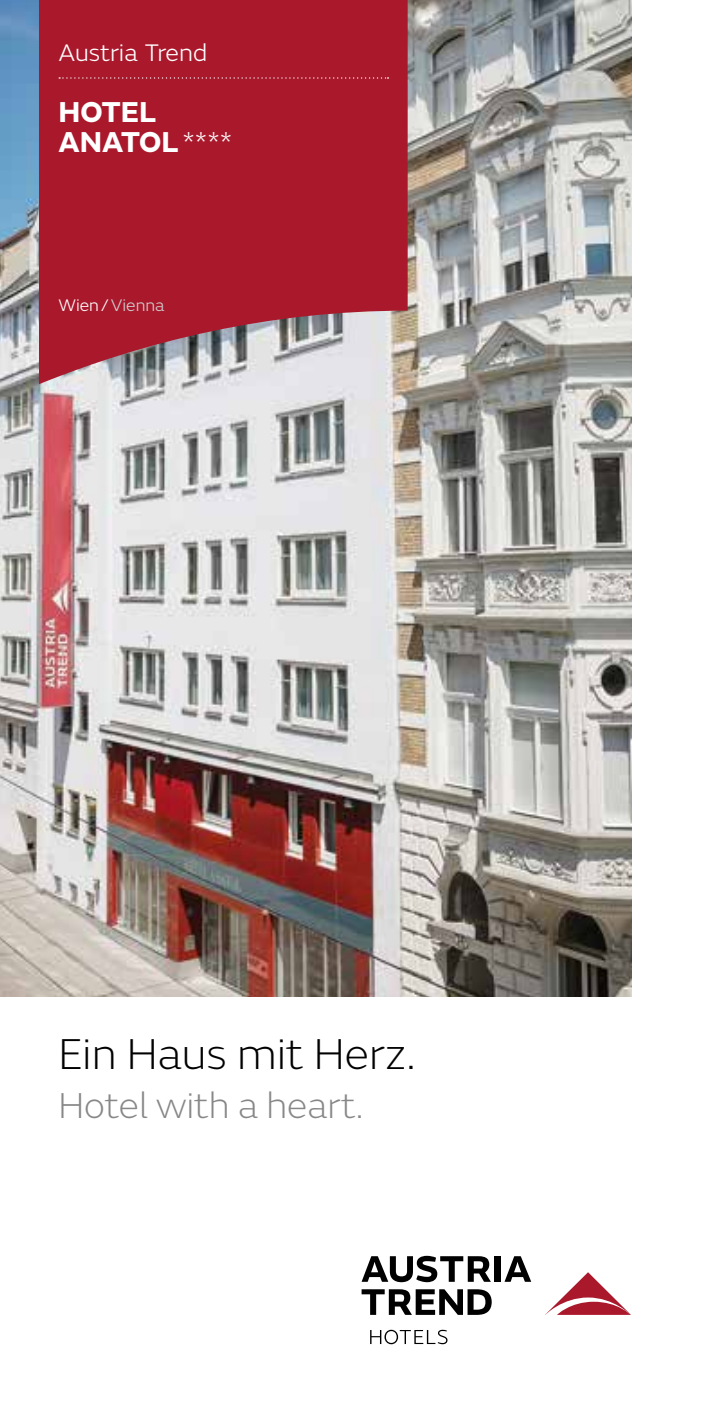
<style>
.page{position:relative;width:709px;height:1418px;background:#fff}
.page>*{position:absolute;margin:0;border:0;box-sizing:border-box;transform-origin:0 0}
.t1{font:200 45px "FS Emeric";color:#000}
.t2{font:200 37.5px "FS Emeric";color:#878787}
.t3{font:700 30px/30px "FS Emeric";color:#fff}
.t4{font:300 25px "FS Emeric";color:#fff}
.t5{font:300 17.5px "FS Emeric";color:#d0d0d0}
.s1{font-weight:200}
.s2{color:#fff}
</style>
<div class="page">
<img style="left:0;top:0;width:631px;height:996px">
<svg style="left:39px;top:0;width:368px;height:384px;fill:#aa182c"></svg>
<svg style="left:59px;top:77px;width:329px;height:2px"></svg>
<svg style="left:546px;top:1272px;width:84px;height:42px"></svg>
<svg style="left:361px;top:1255px;width:130px;height:27px"></svg>
<div style="left:495px;top:1256px;width:6px;height:25px;background:#000"></div>
<svg style="left:505px;top:1256px;width:26px;height:25px"></svg>
<svg style="left:361px;top:1289px;width:130px;height:25px"></svg>
<svg style="left:370px;top:1329px;width:77px;height:15px"></svg>
<p class="t4" style="left:58px;top:36px;width:150px">Austria Trend</p>
<p class="t3" style="left:58px;top:95px;width:175px">HOTEL<br>ANATOL<span class="s1">****</span></p>
<p class="t5" style="left:58px;top:293px;width:107px"><span class="s2">Wien/</span>Vienna</p>
<p class="t1" style="left:58px;top:1023px;width:358px">Ein Haus mit Herz.</p>
<p class="t2" style="left:58px;top:1080px;width:306px">Hotel with a heart.</p>
</div>
